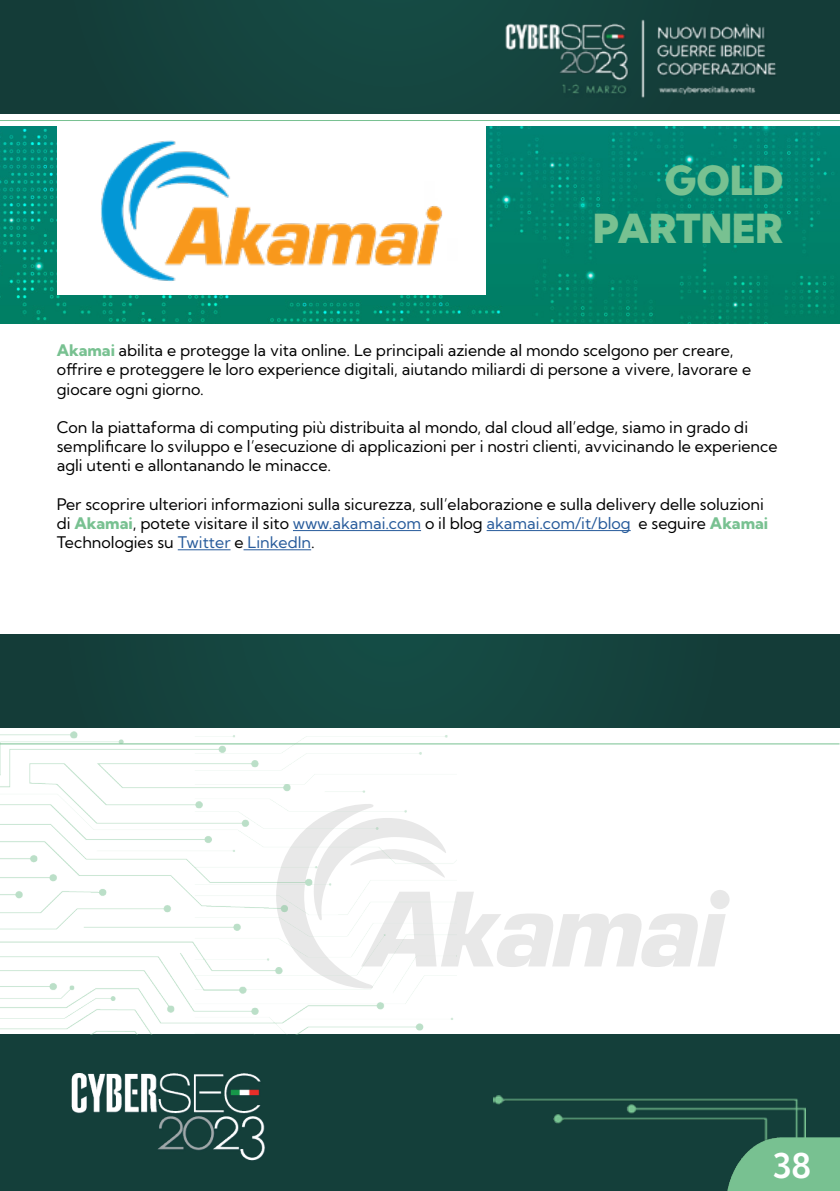
<style>
.page{position:relative;width:840px;height:1191px;background:#fff}
.page>*{position:absolute;margin:0;border:0;box-sizing:border-box;transform-origin:0 0}
.t1{font:900 40px/48px "Kumbh Sans";color:#78c191;text-align:right}
.t2{font:600 34px "Kumbh Sans";color:#fff}
.t3{font:16px/19.2px "Kumbh Sans";color:#000}
.s1{font-weight:800;color:#78c191}
.s2{color:#275b9b}
</style>
<div class="page">
<div style="left:0;top:1034px;width:839px;height:157px;background:#143f3a"></div>
<img style="left:493px;top:1095px;width:312px;height:42px">
<img style="left:71px;top:1073px;width:194px;height:88px">
<img style="left:727px;top:1137px;width:112px;height:54px">
<img style="left:0;top:126px;width:839px;height:197px">
<img style="left:57px;top:126px;width:428px;height:169px">
<hr style="left:293px;top:530px;width:128px;height:1px;background:#275b9b">
<hr style="left:486px;top:530px;width:144px;height:1px;background:#275b9b">
<hr style="left:178px;top:549px;width:52px;height:1px;background:#275b9b">
<hr style="left:243px;top:549px;width:68px;height:1px;background:#275b9b">
<div style="left:710px;top:890px;width:19px;height:19px;background:#e8e8e8;border-radius:50%"></div>
<svg style="left:456px;top:860px;width:269px;height:107px"></svg>
<div style="left:0;top:0;width:839px;height:113px;background:#15423d"></div>
<hr style="left:0;top:120px;width:838px;height:1px;background:#78c191">
<img style="left:0;top:731px;width:456px;height:303px">
<div style="left:0;top:635px;width:839px;height:93px;background:#15433d"></div>
<hr style="left:0;top:743px;width:838px;height:1px;background:#78c191">
<img style="left:505px;top:19px;width:271px;height:79px">
<h1 class="t1" style="left:593px;top:156px;width:191px">GOLD<br>PARTNER</h1>
<p class="t3" style="left:57px;top:341px;width:695px"><span class="s1">Akamai</span> abilita e protegge la vita online. Le principali aziende al mondo scelgono per creare, offrire e proteggere le loro experience digitali, aiutando miliardi di persone a vivere, lavorare e giocare ogni giorno.</p>
<p class="t3" style="left:57px;top:417px;width:722px">Con la piattaforma di computing più distribuita al mondo, dal cloud all’edge, siamo in grado di semplificare lo sviluppo e l’esecuzione di applicazioni per i nostri clienti, avvicinando le experience agli utenti e allontanando le minacce.</p>
<p class="t3" style="left:57px;top:494px;width:712px">Per scoprire ulteriori informazioni sulla sicurezza, sull’elaborazione e sulla delivery delle soluzioni di <span class="s1">Akamai</span>, potete visitare il sito <span class="s2">www.akamai.com</span> o il blog <span class="s2">akamai.com/it/blog</span> e seguire <span class="s1">Akamai<br></span>Technologies su <span class="s2">Twitter</span> e <span class="s2">LinkedIn</span>.</p>
<h2 class="t2" style="left:772px;top:1144px;width:40px">38</h2>
</div>
